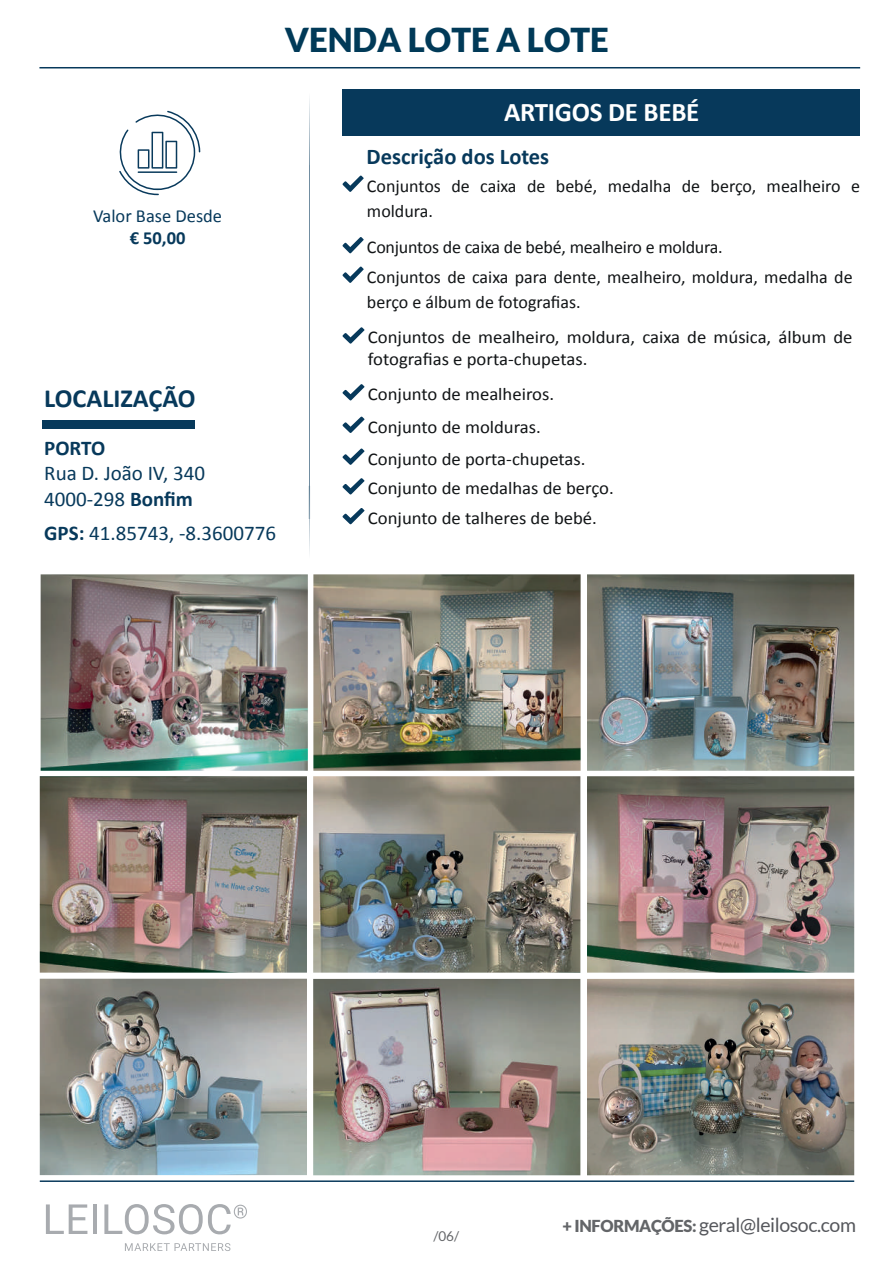
<style>
.page{position:relative;width:893px;height:1263px;background:#fff}
.page>*{position:absolute;margin:0;border:0;box-sizing:border-box;transform-origin:0 0}
.t1{font:900 33px "Lato";color:#013a58}
.t2{font:700 27px "Calibri";letter-spacing:-.01em;color:#fff}
.t3{font:700 26.25px "Calibri";color:#07395b}
.t4{font:700 22.5px "Calibri";color:#07395b}
.t5{font:21px/25.2px "Calibri";color:#07395b}
.t6{font:700 21px "Calibri";letter-spacing:-.005em;color:#07395b}
.t7{font:19.5px "Lato";letter-spacing:-.02em;color:#55575c}
.t8{font:18.45px "Calibri";color:#07395b}
.t9{font:700 18.45px "Calibri";color:#07395b}
.t10{font:18px/25.5px "Calibri";color:#111416}
.t11{font:18px/35.2px "Calibri";color:#111416;scale:1.04 1}
.t12{font:13.5px "Lato";color:#636568}
.s1{font-weight:700}
.s2{font-weight:900;font-size:16.5px;color:#636568}
</style>
<div class="page">
<svg style="left:46px;top:1204px;width:41px;height:30px"></svg>
<hr style="left:93px;top:1204px;width:4px;height:30px;background:#a8abaf">
<svg style="left:104px;top:1204px;width:143px;height:30px"></svg>
<svg style="left:125px;top:1243px;width:105px;height:8px"></svg>
<hr style="left:40px;top:1180px;width:814px;height:2px;background:#093a5c">
<div style="left:342px;top:89px;width:518px;height:47px;background:#07395b"></div>
<div style="left:42px;top:421px;width:153px;height:8px;background:#07395b"></div>
<svg style="left:309px;top:98px;width:1px;height:456px"></svg>
<svg style="left:342px;top:176px;width:21px;height:16px"></svg>
<svg style="left:342px;top:237px;width:21px;height:16px"></svg>
<svg style="left:342px;top:267px;width:21px;height:16px"></svg>
<svg style="left:342px;top:327px;width:22px;height:17px"></svg>
<svg style="left:342px;top:384px;width:22px;height:16px"></svg>
<svg style="left:342px;top:417px;width:22px;height:16px"></svg>
<svg style="left:342px;top:449px;width:22px;height:16px"></svg>
<svg style="left:342px;top:478px;width:22px;height:16px"></svg>
<svg style="left:342px;top:508px;width:22px;height:16px"></svg>
<hr style="left:39px;top:67px;width:821px;height:1px;background:#07395b">
<img style="left:587px;top:574px;width:267px;height:197px">
<img style="left:313px;top:776px;width:267px;height:197px">
<img style="left:587px;top:776px;width:267px;height:197px">
<img style="left:40px;top:776px;width:267px;height:197px">
<img style="left:40px;top:979px;width:267px;height:196px">
<img style="left:313px;top:979px;width:267px;height:196px">
<img style="left:587px;top:979px;width:267px;height:196px">
<img style="left:41px;top:574px;width:267px;height:197px">
<img style="left:313px;top:574px;width:267px;height:197px">
<svg style="left:119px;top:111px;width:81px;height:84px"></svg>
<h1 class="t1" style="left:285px;top:21px;width:326px">VENDA LOTE A LOTE</h1>
<p class="t8" style="left:93px;top:204px;width:130px">Valor Base Desde</p>
<p class="t9" style="left:130px;top:225px;width:57px">€ 50,00</p>
<h3 class="t3" style="left:44px;top:380px;width:153px">LOCALIZAÇÃO</h3>
<p class="t6" style="left:44px;top:433px;width:63px">PORTO</p>
<p class="t5" style="left:44px;top:460px;width:162px">Rua D. João IV, 340<br>4000-298 <span class="s1">Bonfim</span></p>
<p class="t5" style="left:44px;top:519px;width:233px"><span class="s1">GPS:</span> 41.85743, -8.3600776</p>
<h2 class="t2" style="left:504px;top:93px;width:197px">ARTIGOS DE BEBÉ</h2>
<p class="t4" style="left:366px;top:141px;width:184px">Descrição dos Lotes</p>
<p class="t10" style="left:367px;top:172px;width:494px">Conjuntos de caixa de bebé, medalha de berço, mealheiro e moldura.</p>
<p class="t10" style="left:367px;top:232px;width:487px;line-height:29.5px">Conjuntos de caixa de bebé, mealheiro e moldura.<br>Conjuntos de caixa para dente, mealheiro, moldura, medalha de</p>
<p class="t10" style="left:367px;top:284px;width:487px;line-height:35.2px">berço e álbum de fotografias.<br>Conjuntos de mealheiro, moldura, caixa de música, álbum de</p>
<p class="t11" style="left:368px;top:341px;width:212px">fotografias e porta-chupetas.<br>Conjunto de mealheiros.</p>
<p class="t11" style="left:368px;top:410px;width:211px;line-height:32px">Conjunto de molduras.<br>Conjunto de porta-chupetas.</p>
<p class="t11" style="left:368px;top:473px;width:238px;line-height:29.8px">Conjunto de medalhas de berço.<br>Conjunto de talheres de bebé.</p>
<p class="t12" style="left:433px;top:1229px;width:27px">/06/</p>
<p class="t7" style="left:562px;top:1214px;width:295px"><span class="s2">+ INFORMAÇÕES:</span> geral@leilosoc.com</p>
</div>
